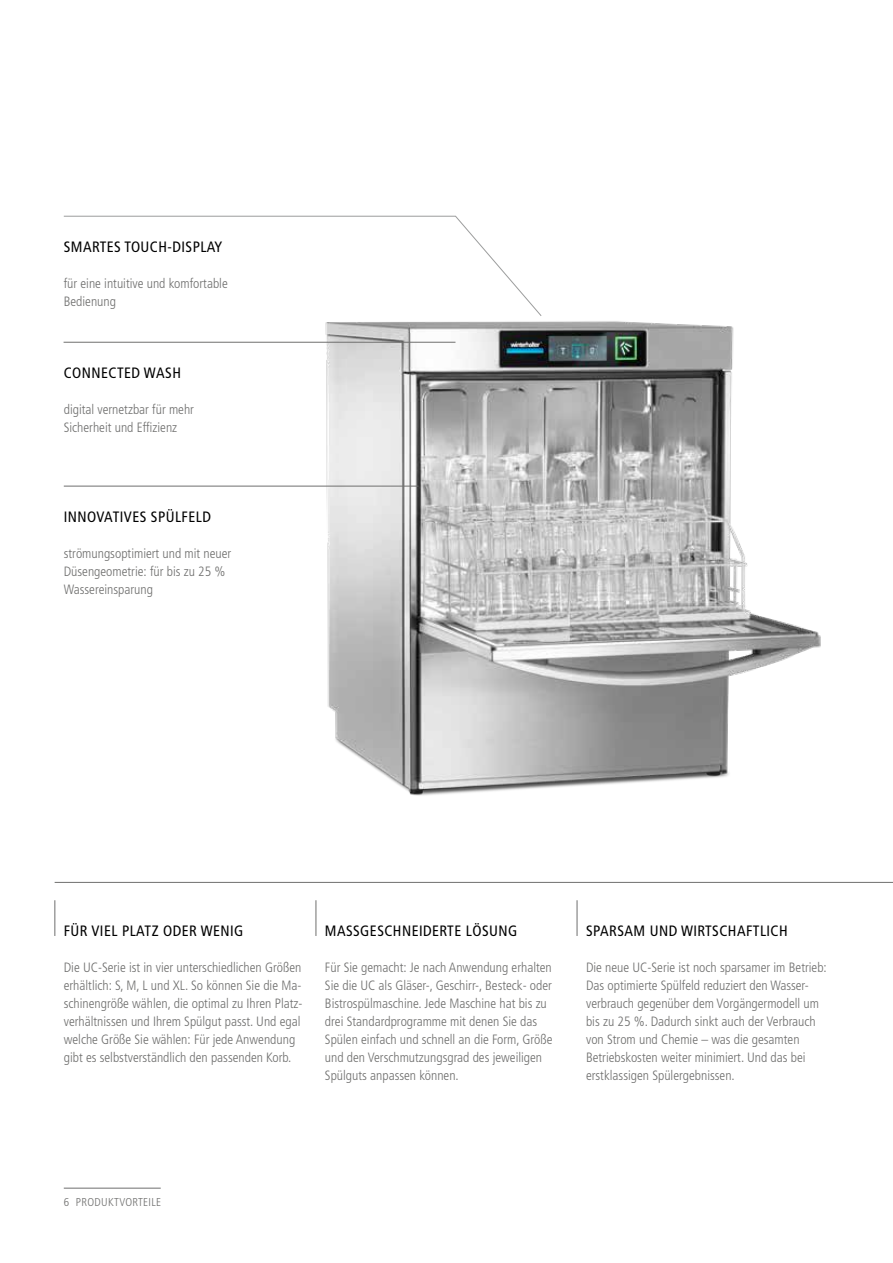
<style>
.page{position:relative;width:893px;height:1263px;background:#fff}
.page>*{position:absolute;margin:0;border:0;box-sizing:border-box;transform-origin:0 0}
.t1{font:condensed 15px "Frutiger LT Pro";letter-spacing:.03em;color:#000}
.t2{font:300 condensed 13.5px/18px "Frutiger LT Pro";color:#6f6f6e}
.t3{font:300 condensed 11.4px "Frutiger LT Pro";letter-spacing:.03em;color:#6f6f6e}
</style>
<div class="page">
<img style="left:212px;top:321px;width:609px;height:475px">
<hr style="left:64px;top:486px;width:354px;height:1px;background:#6f6f6e">
<hr style="left:64px;top:342px;width:391px;height:1px;background:#6f6f6e">
<svg style="left:63px;top:216px;width:479px;height:100px"></svg>
<hr style="left:577px;top:900px;width:1px;height:36px;background:#6f6f6e">
<hr style="left:55px;top:900px;width:1px;height:36px;background:#6f6f6e">
<hr style="left:316px;top:900px;width:1px;height:36px;background:#6f6f6e">
<hr style="left:55px;top:882px;width:838px;height:1px;background:#6f6f6e">
<hr style="left:64px;top:1188px;width:97px;height:1px;background:#6f6f6e">
<p class="t1" style="left:64px;top:238px;width:160px">SMARTES TOUCH-DISPLAY</p>
<p class="t2" style="left:64px;top:274px;width:165px">für eine intuitive und komfortable<br>Bedienung</p>
<p class="t1" style="left:64px;top:364px;width:119px">CONNECTED WASH</p>
<p class="t2" style="left:64px;top:400px;width:132px">digital vernetzbar für mehr<br>Sicherheit und Effizienz</p>
<p class="t1" style="left:64px;top:508px;width:149px">INNOVATIVES SPÜLFELD</p>
<p class="t2" style="left:64px;top:544px;width:169px">strömungsoptimiert und mit neuer<br>Düsengeometrie: für bis zu 25 %<br>Wassereinsparung</p>
<p class="t1" style="left:64px;top:922px;width:181px">FÜR VIEL PLATZ ODER WENIG</p>
<p class="t2" style="left:64px;top:958px;width:240px">Die UC-Serie ist in vier unterschiedlichen Größen erhältlich: S, M, L und XL. So können Sie die Ma&shy;schinengröße wählen, die optimal zu Ihren Platz&shy;verhältnissen und Ihrem Spülgut passt. Und egal welche Größe Sie wählen: Für jede Anwendung gibt es selbstverständlich den passenden Korb.</p>
<p class="t1" style="left:325px;top:922px;width:194px">MASSGESCHNEIDERTE LÖSUNG</p>
<p class="t2" style="left:325px;top:958px;width:229px">Für Sie gemacht: Je nach Anwendung erhalten Sie die UC als Gläser-, Geschirr-, Besteck- oder Bistrospülmaschine. Jede Maschine hat bis zu drei Standardprogramme mit denen Sie das Spülen einfach und schnell an die Form, Größe und den Verschmutzungsgrad des jeweiligen Spülguts anpassen können.</p>
<p class="t1" style="left:586px;top:922px;width:203px">SPARSAM UND WIRTSCHAFTLICH</p>
<p class="t2" style="left:586px;top:958px;width:242px">Die neue UC-Serie ist noch sparsamer im Betrieb:<br>Das optimierte Spülfeld reduziert den Wasser&shy;verbrauch gegenüber dem Vorgängermodell um bis zu 25 %. Dadurch sinkt auch der Verbrauch von Strom und Chemie – was die gesamten Betriebskosten weiter minimiert. Und das bei erstklassigen Spülergebnissen.</p>
<p class="t3" style="left:64px;top:1196px;width:99px">6 PRODUKTVORTEILE</p>
</div>
